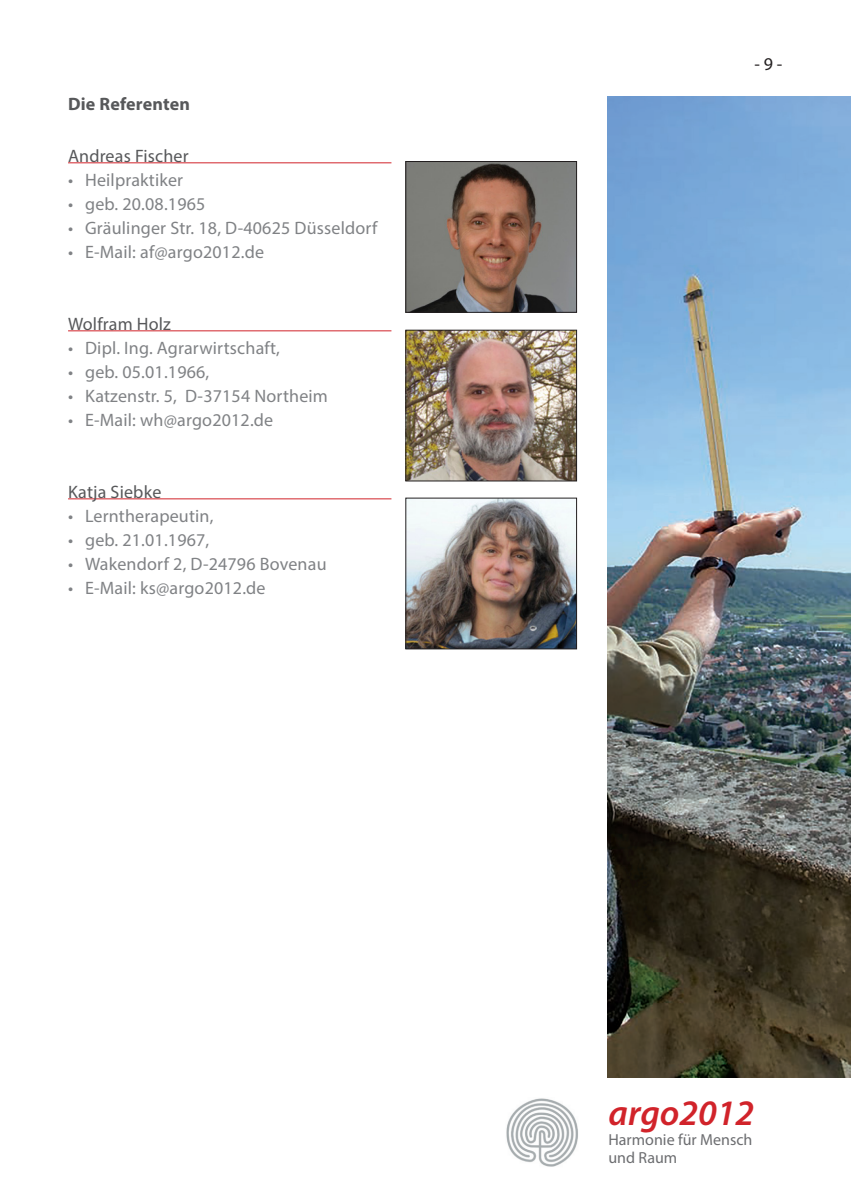
<style>
.page{position:relative;width:851px;height:1202px;background:#fff}
.page>*{position:absolute;margin:0;border:0;box-sizing:border-box;transform-origin:0 0}
.t1{font:italic 600 36px "Myriad Pro";color:#d1232a}
.t2{font:18px "Myriad Pro";letter-spacing:.01em;color:#808285}
.t3{font:18px "Myriad Pro";letter-spacing:.01em;color:#57585a}
.t4{font:700 18px "Myriad Pro";letter-spacing:.01em;color:#57585a}
.t5{font:18px "Myriad Pro";color:#231f20}
.t6{font:16px/18px "Myriad Pro";color:#6c6d70}
</style>
<div class="page">
<img style="left:506px;top:1098px;width:72px;height:69px">
<img style="left:407px;top:163px;width:167px;height:147px">
<div style="left:405px;top:161px;width:171px;height:151px;border:1px solid #231f20"></div>
<img style="left:407px;top:332px;width:167px;height:147px">
<div style="left:405px;top:330px;width:171px;height:151px;border:1px solid #231f20"></div>
<img style="left:407px;top:500px;width:167px;height:147px">
<div style="left:405px;top:498px;width:171px;height:151px;border:1px solid #231f20"></div>
<hr style="left:68px;top:162px;width:323px;height:1px;background:#d1232a">
<hr style="left:68px;top:330px;width:323px;height:1px;background:#d1232a">
<hr style="left:68px;top:498px;width:323px;height:1px;background:#d1232a">
<img style="left:607px;top:96px;width:243px;height:981px">
<p class="t4" style="left:68px;top:92px;width:123px">Die Referenten</p>
<p class="t3" style="left:68px;top:145px;width:122px">Andreas Fischer</p>
<p class="t2" style="left:68px;top:169px;width:117px">• Heilpraktiker</p>
<p class="t2" style="left:68px;top:193px;width:139px">• geb. 20.08.1965</p>
<p class="t2" style="left:68px;top:217px;width:311px">• Gräulinger Str. 18, D-40625 Düsseldorf</p>
<p class="t2" style="left:68px;top:241px;width:197px">• E-Mail: af@argo2012.de</p>
<p class="t3" style="left:68px;top:313px;width:104px">Wolfram Holz</p>
<p class="t2" style="left:68px;top:337px;width:213px">• Dipl. Ing. Agrarwirtschaft,</p>
<p class="t2" style="left:68px;top:361px;width:143px">• geb. 05.01.1966,</p>
<p class="t2" style="left:68px;top:385px;width:261px">• Katzenstr. 5, D-37154 Northeim</p>
<p class="t2" style="left:68px;top:409px;width:207px">• E-Mail: wh@argo2012.de</p>
<p class="t3" style="left:68px;top:481px;width:95px">Katja Siebke</p>
<p class="t2" style="left:68px;top:505px;width:147px">• Lerntherapeutin,</p>
<p class="t2" style="left:68px;top:529px;width:143px">• geb. 21.01.1967,</p>
<p class="t2" style="left:68px;top:553px;width:260px">• Wakendorf 2, D-24796 Bovenau</p>
<p class="t2" style="left:68px;top:577px;width:199px">• E-Mail: ks@argo2012.de</p>
<p class="t5" style="left:754px;top:52px;width:29px">- 9 -</p>
<h1 class="t1" style="left:608px;top:1090px;width:147px">argo2012</h1>
<p class="t6" style="left:608px;top:1131px;width:145px">Harmonie für Mensch und Raum</p>
</div>
